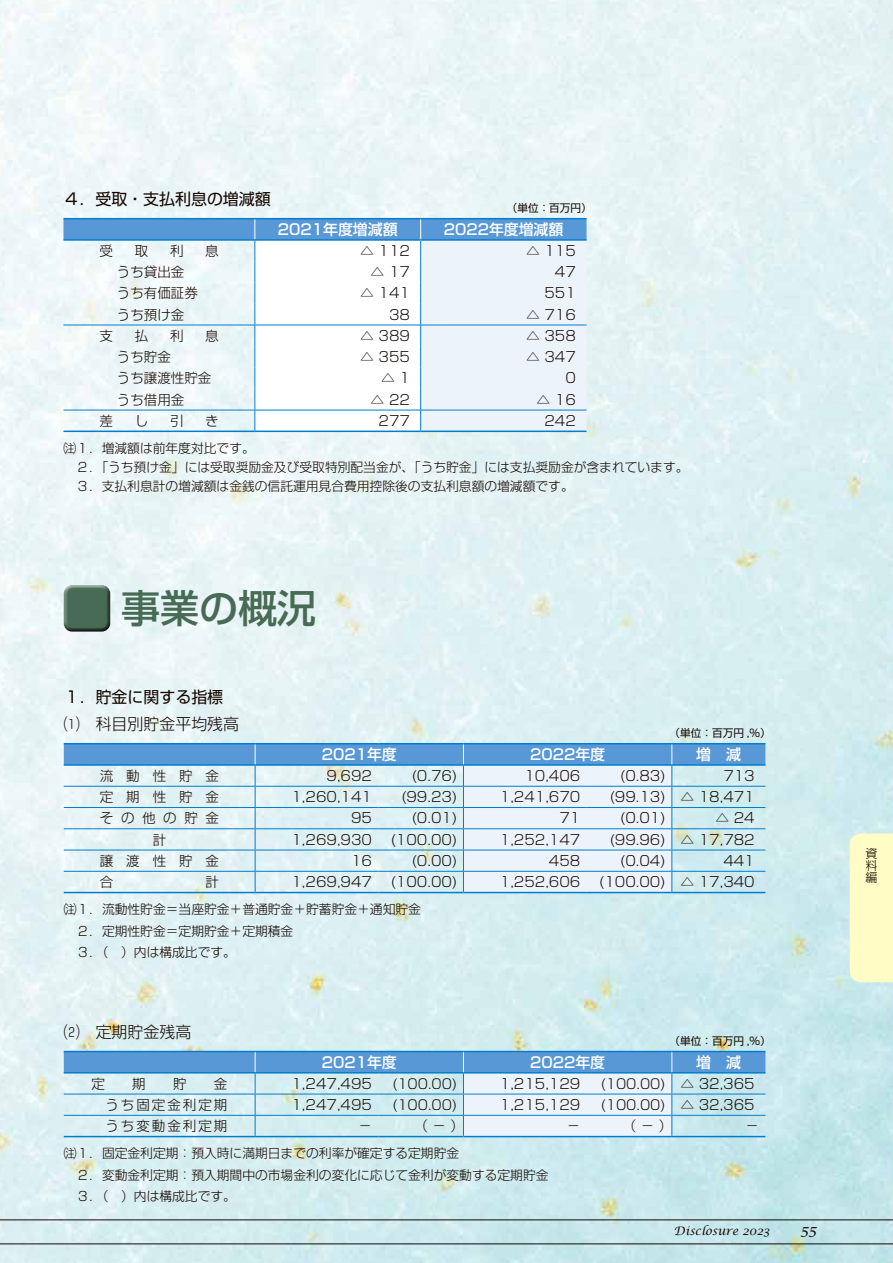
<style>
.page{position:relative;width:893px;height:1263px;background:#fff}
.page>*{position:absolute;margin:0;border:0;box-sizing:border-box;transform-origin:0 0}
.t1{font:500 39px "Shin Go Pro";color:#486b55}
.t2{font:15.9px "Shin Go Pro";color:#140700}
.t3{font:300 15.9px "Shin Go Pro";color:#140700}
.t4{font:500 14.85px "Shin Go Pro";color:#fff}
.t5{font:italic 14.85px "Lucida Calligraphy";color:#140700}
.t6{font:300 13.8px "Shin Go Pro";color:#140700}
.t7{font:300 13.5px "Shin Go Pro";color:#140700}
.t8{font:300 13.5px "Shin Go Pro";letter-spacing:.15em;color:#140700}
.t9{font:300 12.75px/21.3px "Shin Go Pro";color:#140700}
.t10{font:300 12px/12px "Shin Go Pro";color:#140700;text-align:justify}
.t11{font:italic 11.7px "Lucida Calligraphy";color:#140700}
.t12{font:10.65px "Shin Go Pro";color:#140700}
.s1{font-size:13.8px}
</style>
<div class="page">
<img style="left:0;top:0;width:893px;height:1263px">
<hr style="left:0;top:1243px;width:893px;height:1px;background:#140700">
<hr style="left:0;top:1219px;width:893px;height:1px;background:#140700">
<div style="left:63px;top:583px;width:49px;height:46px;background:#fff;opacity:.75"></div>
<div style="left:63px;top:587px;width:49px;height:46px;background:#140700;opacity:.75"></div>
<div style="left:850px;top:833px;width:43px;height:149px;background:#fffcc5"></div>
<hr style="left:64px;top:743px;width:191px;height:1px;background:#007ecc">
<hr style="left:255px;top:743px;width:123px;height:1px;background:#007ecc">
<hr style="left:378px;top:743px;width:85px;height:1px;background:#007ecc">
<hr style="left:463px;top:743px;width:124px;height:1px;background:#007ecc">
<hr style="left:587px;top:743px;width:85px;height:1px;background:#007ecc">
<hr style="left:672px;top:743px;width:93px;height:1px;background:#007ecc">
<svg style="left:64px;top:744px;width:701px;height:148px;background:#c5dfee"></svg>
<hr style="left:64px;top:892px;width:191px;height:1px;background:#007ecc">
<hr style="left:255px;top:892px;width:123px;height:1px;background:#007ecc">
<hr style="left:463px;top:892px;width:124px;height:1px;background:#007ecc">
<hr style="left:378px;top:892px;width:85px;height:1px;background:#007ecc">
<hr style="left:587px;top:892px;width:85px;height:1px;background:#007ecc">
<hr style="left:672px;top:892px;width:93px;height:1px;background:#007ecc">
<svg style="left:64px;top:1051px;width:701px;height:85px;background:#afd3ea"></svg>
<hr style="left:64px;top:1136px;width:191px;height:1px;background:#007ecc">
<hr style="left:255px;top:1136px;width:123px;height:1px;background:#007ecc">
<hr style="left:463px;top:1136px;width:124px;height:1px;background:#007ecc">
<hr style="left:378px;top:1136px;width:85px;height:1px;background:#007ecc">
<hr style="left:587px;top:1136px;width:85px;height:1px;background:#007ecc">
<hr style="left:672px;top:1136px;width:93px;height:1px;background:#007ecc">
<hr style="left:63px;top:218px;width:192px;height:1px;background:#007ecc">
<hr style="left:255px;top:218px;width:166px;height:1px;background:#007ecc">
<hr style="left:421px;top:218px;width:165px;height:1px;background:#007ecc">
<hr style="left:63px;top:431px;width:192px;height:1px;background:#007ecc">
<hr style="left:421px;top:431px;width:165px;height:1px;background:#007ecc">
<svg style="left:63px;top:219px;width:523px;height:212px"></svg>
<hr style="left:255px;top:431px;width:166px;height:1px;background:#007ecc">
<p class="t2" style="left:63px;top:186px;width:209px">４．受取・支払利息の増減額</p>
<p class="t12" style="left:507px;top:199px;width:87px">（単位：百万円）</p>
<p class="t4" style="left:278px;top:217px;width:121px">2021年度増減額</p>
<p class="t4" style="left:444px;top:217px;width:121px">2022年度増減額</p>
<p class="t7" style="left:100px;top:239px;width:15px">受</p>
<p class="t7" style="left:135px;top:239px;width:15px">取</p>
<p class="t7" style="left:170px;top:239px;width:15px">利</p>
<p class="t7" style="left:205px;top:239px;width:15px">息</p>
<p class="t6" style="left:360px;top:239px;width:51px">△ 112</p>
<p class="t6" style="left:526px;top:239px;width:51px">△ 115</p>
<p class="t7" style="left:117px;top:261px;width:69px">うち貸出金</p>
<p class="t6" style="left:371px;top:260px;width:41px">△ 17</p>
<p class="t6" style="left:555px;top:260px;width:22px">47</p>
<p class="t7" style="left:117px;top:282px;width:82px">うち有価証券</p>
<p class="t6" style="left:360px;top:282px;width:51px">△ 141</p>
<p class="t6" style="left:544px;top:282px;width:33px">551</p>
<p class="t7" style="left:117px;top:303px;width:69px">うち預け金</p>
<p class="t6" style="left:389px;top:303px;width:22px">38</p>
<p class="t6" style="left:526px;top:303px;width:51px">△ 716</p>
<p class="t7" style="left:100px;top:325px;width:15px">支</p>
<p class="t7" style="left:135px;top:325px;width:15px">払</p>
<p class="t7" style="left:170px;top:325px;width:15px">利</p>
<p class="t7" style="left:205px;top:325px;width:15px">息</p>
<p class="t6" style="left:360px;top:324px;width:51px">△ 389</p>
<p class="t6" style="left:526px;top:324px;width:51px">△ 358</p>
<p class="t7" style="left:117px;top:346px;width:55px">うち貯金</p>
<p class="t6" style="left:360px;top:346px;width:51px">△ 355</p>
<p class="t6" style="left:526px;top:346px;width:51px">△ 347</p>
<p class="t7" style="left:117px;top:367px;width:96px">うち譲渡性貯金</p>
<p class="t6" style="left:381px;top:367px;width:30px">△ 1</p>
<p class="t6" style="left:565px;top:367px;width:12px">0</p>
<p class="t7" style="left:117px;top:388px;width:69px">うち借用金</p>
<p class="t6" style="left:371px;top:388px;width:41px">△ 22</p>
<p class="t6" style="left:536px;top:388px;width:41px">△ 16</p>
<p class="t7" style="left:100px;top:410px;width:15px">差</p>
<p class="t7" style="left:135px;top:410px;width:15px">し</p>
<p class="t7" style="left:170px;top:410px;width:15px">引</p>
<p class="t7" style="left:205px;top:410px;width:15px">き</p>
<p class="t6" style="left:379px;top:409px;width:33px">277</p>
<p class="t6" style="left:544px;top:409px;width:33px">242</p>
<p class="t9" style="left:63px;top:437px;width:627px;line-height:19.2px">注１．増減額は前年度対比です。<br>　２．「うち預け金」には受取奨励金及び受取特別配当金が、「うち貯金」には支払奨励金が含まれています。　３．支払利息計の増減額は金銭の信託運用見合費用控除後の支払利息額の増減額です。</p>
<h1 class="t1" style="left:121px;top:576px;width:196px">事業の概況</h1>
<p class="t2" style="left:64px;top:684px;width:161px">１．貯金に関する指標</p>
<p class="t3" style="left:64px;top:711px;width:177px">⑴　科目別貯金平均残高</p>
<p class="t12" style="left:670px;top:724px;width:103px">（単位：百万円 ,％）</p>
<p class="t4" style="left:322px;top:742px;width:76px">2021年度</p>
<p class="t4" style="left:530px;top:742px;width:76px">2022年度</p>
<p class="t4" style="left:696px;top:742px;width:46px">増　減</p>
<p class="t7" style="left:100px;top:764px;width:121px">流動性貯金</p>
<p class="t6" style="left:327px;top:764px;width:47px">9,692</p>
<p class="t6" style="left:412px;top:764px;width:47px">(0.76)</p>
<p class="t6" style="left:524px;top:764px;width:58px">10,406</p>
<p class="t6" style="left:620px;top:764px;width:47px">(0.83)</p>
<p class="t6" style="left:723px;top:764px;width:33px">713</p>
<p class="t7" style="left:100px;top:786px;width:121px">定期性貯金</p>
<p class="t6" style="left:291px;top:785px;width:82px">1,260,141</p>
<p class="t6" style="left:401px;top:785px;width:57px">(99.23)</p>
<p class="t6" style="left:500px;top:785px;width:82px">1,241,670</p>
<p class="t6" style="left:610px;top:785px;width:147px">(99.13) △ 18,471</p>
<p class="t7" style="left:100px;top:807px;width:121px">その他の貯金</p>
<p class="t6" style="left:351px;top:807px;width:22px">95</p>
<p class="t6" style="left:412px;top:807px;width:47px">(0.01)</p>
<p class="t6" style="left:559px;top:807px;width:22px">71</p>
<p class="t6" style="left:620px;top:807px;width:47px">(0.01)</p>
<p class="t6" style="left:715px;top:807px;width:41px">△ 24</p>
<p class="t7" style="left:153px;top:828px;width:15px">計</p>
<p class="t6" style="left:291px;top:828px;width:82px">1,269,930</p>
<p class="t6" style="left:391px;top:828px;width:68px">(100.00)</p>
<p class="t6" style="left:500px;top:828px;width:82px">1,252,147</p>
<p class="t6" style="left:610px;top:828px;width:147px">(99.96) △ 17,782</p>
<p class="t7" style="left:100px;top:849px;width:121px">譲渡性貯金</p>
<p class="t6" style="left:351px;top:849px;width:22px">16</p>
<p class="t6" style="left:412px;top:849px;width:47px">(0.00)</p>
<p class="t6" style="left:549px;top:849px;width:33px">458</p>
<p class="t6" style="left:620px;top:849px;width:47px">(0.04)</p>
<p class="t6" style="left:723px;top:849px;width:33px">441</p>
<p class="t7" style="left:100px;top:871px;width:15px">合</p>
<p class="t7" style="left:205px;top:871px;width:15px">計</p>
<p class="t6" style="left:291px;top:870px;width:82px">1,269,947</p>
<p class="t6" style="left:391px;top:870px;width:68px">(100.00)</p>
<p class="t6" style="left:500px;top:870px;width:82px">1,252,606</p>
<p class="t6" style="left:599px;top:870px;width:157px">(100.00) △ 17,340</p>
<p class="t9" style="left:64px;top:897px;width:359px">注１．流動性貯金＝当座貯金＋普通貯金＋貯蓄貯金＋通知貯金　２．定期性貯金＝定期貯金＋定期積金<br>　３．（ ）内は構成比です。</p>
<p class="t3" style="left:64px;top:1019px;width:129px">⑵　定期貯金残高</p>
<p class="t12" style="left:670px;top:1032px;width:103px">（単位：百万円 ,％）</p>
<p class="t4" style="left:322px;top:1050px;width:76px">2021年度</p>
<p class="t4" style="left:530px;top:1050px;width:76px">2022年度</p>
<p class="t4" style="left:696px;top:1050px;width:46px">増　減</p>
<p class="t7" style="left:91px;top:1072px;width:15px">定</p>
<p class="t7" style="left:132px;top:1072px;width:15px">期</p>
<p class="t7" style="left:173px;top:1072px;width:15px">貯</p>
<p class="t7" style="left:214px;top:1072px;width:15px">金</p>
<p class="t6" style="left:291px;top:1072px;width:82px">1,247,495</p>
<p class="t7" style="left:392px;top:1072px;width:66px">(100.00)</p>
<p class="t6" style="left:500px;top:1072px;width:82px">1,215,129</p>
<p class="t7" style="left:601px;top:1072px;width:156px">(100.00) <span class="s1">△ 32,365</span></p>
<p class="t8" style="left:105px;top:1093px;width:124px">うち固定金利定期</p>
<p class="t6" style="left:291px;top:1093px;width:82px">1,247,495</p>
<p class="t7" style="left:392px;top:1093px;width:66px">(100.00)</p>
<p class="t6" style="left:500px;top:1093px;width:82px">1,215,129</p>
<p class="t7" style="left:601px;top:1093px;width:156px">(100.00) <span class="s1">△ 32,365</span></p>
<p class="t8" style="left:105px;top:1115px;width:124px">うち変動金利定期</p>
<p class="t7" style="left:359px;top:1115px;width:15px">−</p>
<p class="t7" style="left:414px;top:1115px;width:51px">（ − ）</p>
<p class="t7" style="left:567px;top:1115px;width:15px">−</p>
<p class="t7" style="left:623px;top:1115px;width:51px">（ − ）</p>
<p class="t7" style="left:745px;top:1115px;width:15px">−</p>
<p class="t9" style="left:64px;top:1141px;width:486px">注１．固定金利定期：預入時に満期日までの利率が確定する定期貯金<br>　２．変動金利定期：預入期間中の市場金利の変化に応じて金利が変動する定期貯金　３．（ ）内は構成比です。</p>
<p class="t11" style="left:674px;top:1224px;width:97px">Disclosure 2023</p>
<p class="t5" style="left:800px;top:1221px;width:18px">55</p>
<p class="t10" style="left:865px;top:846px;width:13px">資料編</p>
</div>
